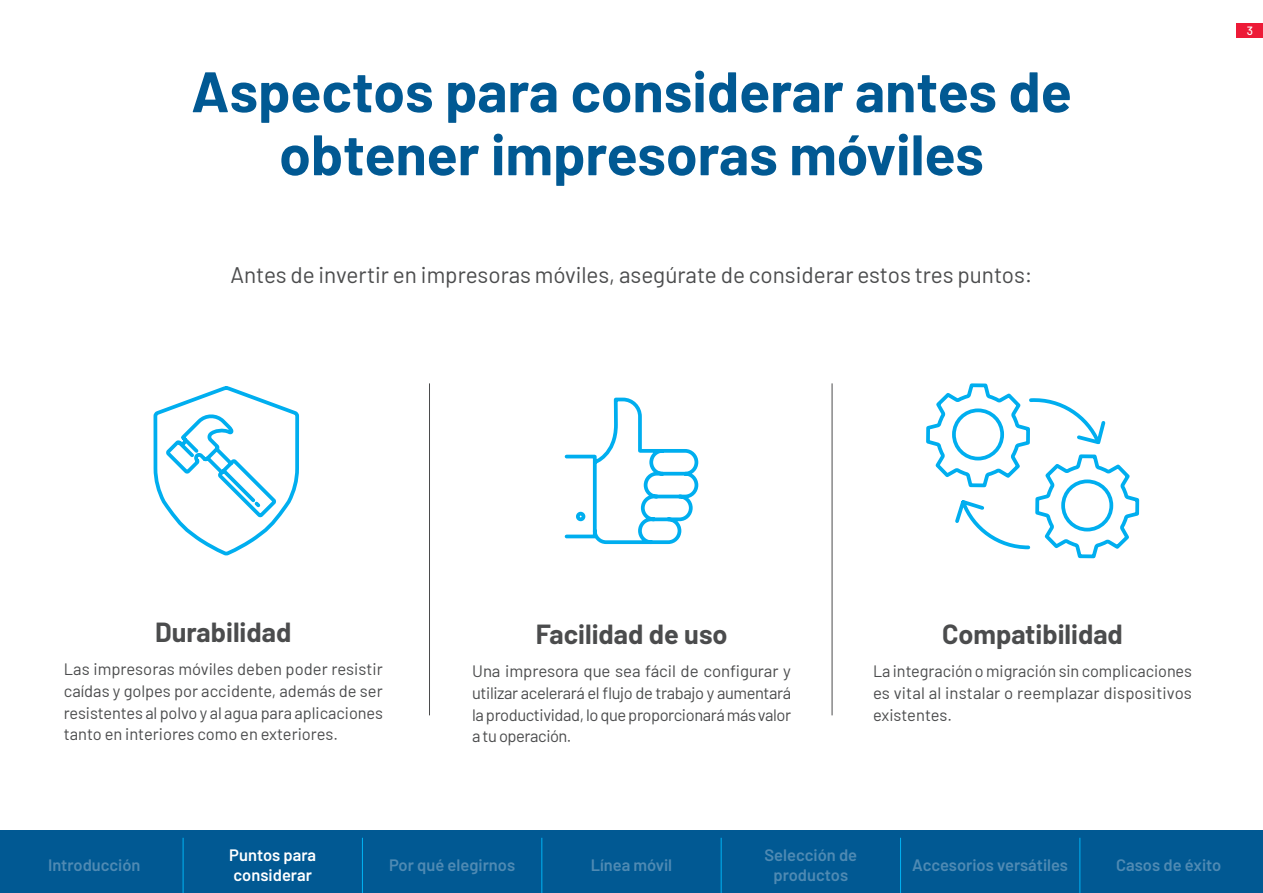
<style>
.page{position:relative;width:1263px;height:893px;background:#fff}
.page>*{position:absolute;margin:0;border:0;box-sizing:border-box;transform-origin:0 0}
.chapter_name{font:700 57px/63px "Barlow";color:#015993;text-align:center}
.t1{font:700 27px "Barlow";color:#4b4c4d}
.content01{font:22.5px "Barlow";color:#4b4c4d}
.content01-2{font:16.5px/21.8px "Barlow";color:#4b4c4d;text-align:justify}
.navigation_none{font:600 16.5px/19.8px "Barlow";color:#4f8ab3;text-align:center}
.navigation_none-2{font:600 16.5px/19.8px "Barlow";color:#fff}
.t2{font:500 12px "Barlow";color:#fff}
</style>
<div class="page">
<svg style="left:153px;top:386px;width:147px;height:170px"></svg>
<svg style="left:564px;top:397px;width:135px;height:148px"></svg>
<svg style="left:926px;top:383px;width:214px;height:176px"></svg>
<hr style="left:429px;top:383px;width:1px;height:332px;background:#4b4c4d">
<hr style="left:832px;top:383px;width:1px;height:332px;background:#4b4c4d">
<div style="left:1237px;top:23px;width:26px;height:15px;background:#ed1a37"></div>
<div style="left:0;top:830px;width:1263px;height:63px;background:#015993"></div>
<hr style="left:183px;top:838px;width:1px;height:55px;background:#00aeef">
<hr style="left:362px;top:838px;width:1px;height:55px;background:#00aeef">
<hr style="left:541px;top:838px;width:1px;height:55px;background:#00aeef">
<hr style="left:721px;top:838px;width:1px;height:55px;background:#00aeef">
<hr style="left:900px;top:838px;width:1px;height:55px;background:#00aeef">
<hr style="left:1079px;top:838px;width:1px;height:55px;background:#00aeef">
<p class="chapter_name" style="left:191px;top:56px;width:882px">Aspectos para considerar antes de obtener impresoras móviles</p>
<p class="content01" style="left:230px;top:259px;width:804px">Antes de invertir en impresoras móviles, asegúrate de considerar estos tres puntos:</p>
<p class="t2" style="left:1247px;top:22px;width:8px">3</p>
<h1 class="t1" style="left:155px;top:612px;width:138px">Durabilidad</h1>
<p class="content01-2" style="left:64px;top:657px;width:321px">Las impresoras móviles deben poder resistir caídas y golpes por accidente, además de ser resistentes al polvo y al agua para aplicaciones tanto en interiores como en exteriores.</p>
<h1 class="t1" style="left:536px;top:614px;width:193px">Facilidad de uso</h1>
<p class="content01-2" style="left:472px;top:659px;width:320px">Una impresora que sea fácil de configurar y utilizar acelerará el flujo de trabajo y aumentará la productividad, lo que proporcionará más valor a tu operación.</p>
<h1 class="t1" style="left:942px;top:614px;width:182px">Compatibilidad</h1>
<p class="content01-2" style="left:873px;top:659px;width:320px">La integración o migración sin complicaciones es vital al instalar o reemplazar dispositivos existentes.</p>
<p class="navigation_none" style="left:48px;top:853px;width:94px">Introducción</p>
<p class="navigation_none-2" style="left:229px;top:844px;width:88px">Puntos para considerar</p>
<p class="navigation_none" style="left:389px;top:853px;width:127px">Por qué elegirnos</p>
<p class="navigation_none" style="left:591px;top:853px;width:83px">Línea móvil</p>
<p class="navigation_none" style="left:764px;top:844px;width:94px">Selección de productos</p>
<p class="navigation_none" style="left:912px;top:853px;width:157px">Accesorios versátiles</p>
<p class="navigation_none" style="left:1116px;top:853px;width:107px">Casos de éxito</p>
</div>
